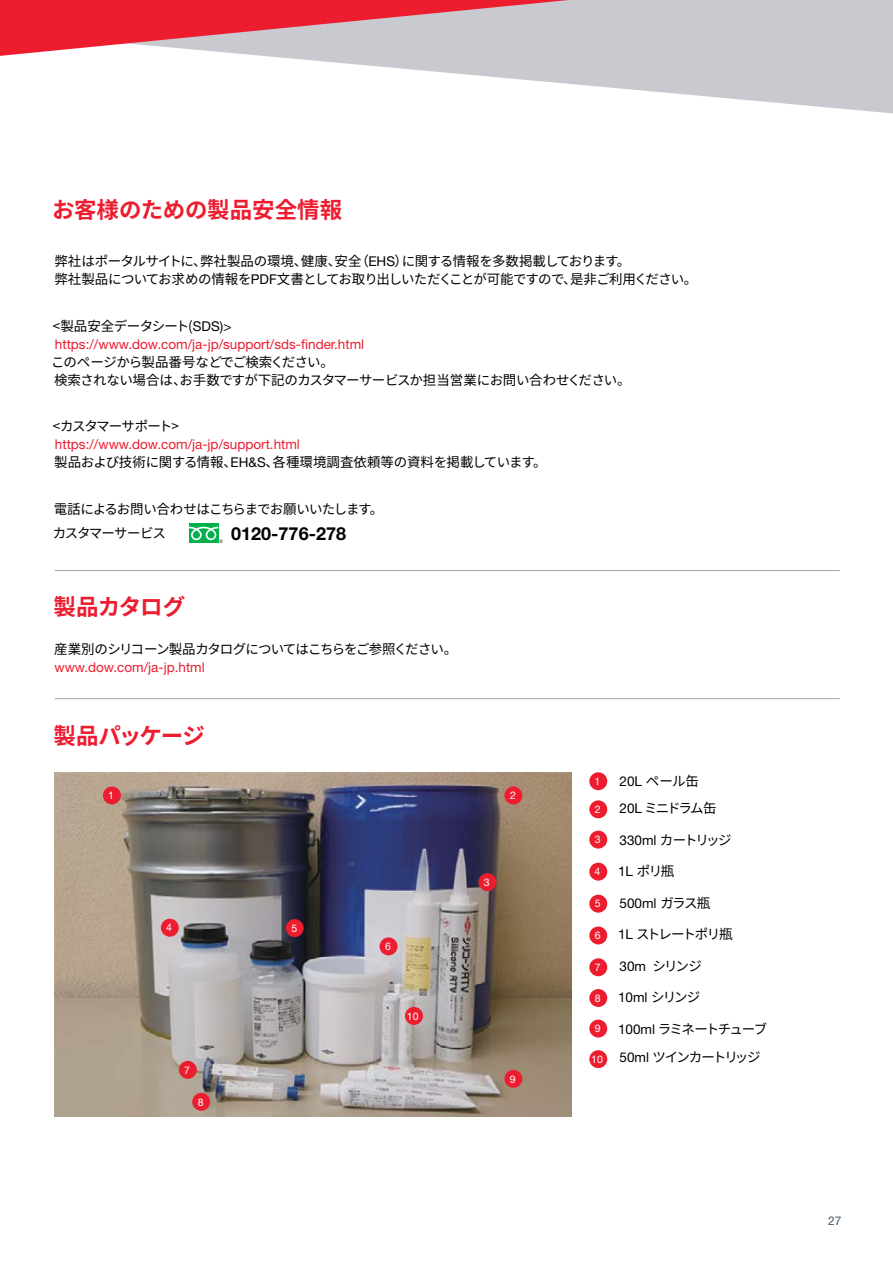
<style>
.page{position:relative;width:893px;height:1263px;background:#fff}
.page>*{position:absolute;margin:0;border:0;box-sizing:border-box;transform-origin:0 0}
.t1{font:700 22.5px "Noto Sans JP";letter-spacing:-.01em;color:#ed1c2f}
.t2{font:700 22.5px "Noto Sans JP";letter-spacing:-.045em;color:#ed1c2f}
.t3{font:700 18px "Helvetica Neue LT Std";color:#000}
.t4{font:13.5px/18px "Noto Sans JP";letter-spacing:-.055em;color:#000}
.t5{font:13.5px "Helvetica Neue LT Std";color:#ed1c2f}
.t6{font:13.5px/18px "Noto Sans JP";letter-spacing:-.035em;color:#000}
.t7{font:13.5px "Noto Sans JP";letter-spacing:-.015em;color:#000}
.t8{font:13.5px/28.5px "Noto Sans JP";letter-spacing:-.125em;color:#000}
.t9{font:13.5px "Helvetica Neue LT Std";color:#000}
.t10{font:13.5px/27px "Noto Sans JP";letter-spacing:-.09em;color:#000}
.t11{font:13.5px "Noto Sans JP";letter-spacing:-.075em;color:#000}
.t12{font:13.5px "Noto Sans JP";letter-spacing:-.11em;color:#000}
.t13{font:12px "Helvetica Neue LT Std";color:#415465}
.t14{font:10.5px "Helvetica Neue LT Std";color:#fff}
.s1{font-family:"Helvetica Neue LT Std"}
.s2{font-family:"Noto Sans JP"}
.s3{font-family:"Helvetica Neue LT Std";color:#fff}
</style>
<div class="page">
<svg style="left:266px;top:0;width:627px;height:113px;fill:#c8cad0"></svg>
<svg style="left:0;top:0;width:569px;height:56px;background:#dd7582"></svg>
<svg style="left:189px;top:524px;width:29px;height:3px"></svg>
<svg style="left:189px;top:527px;width:34px;height:16px"></svg>
<hr style="left:55px;top:570px;width:785px;height:1px;background:#a2a3ad">
<hr style="left:55px;top:698px;width:785px;height:1px;background:#a2a3ad">
<img style="left:55px;top:772px;width:516px;height:345px">
<div style="left:103px;top:786px;width:18px;height:18px;background:#ed1c2f;border-radius:50%"></div>
<div style="left:589px;top:772px;width:18px;height:18px;background:#ed1c2f;border-radius:50%"></div>
<div style="left:589px;top:800px;width:18px;height:18px;background:#ed1c2f;border-radius:50%"></div>
<div style="left:589px;top:831px;width:18px;height:17px;background:#ed1c2f;border-radius:50%"></div>
<div style="left:589px;top:863px;width:18px;height:18px;background:#ed1c2f;border-radius:50%"></div>
<div style="left:589px;top:895px;width:18px;height:18px;background:#ed1c2f;border-radius:50%"></div>
<div style="left:589px;top:926px;width:18px;height:18px;background:#ed1c2f;border-radius:50%"></div>
<div style="left:589px;top:958px;width:18px;height:18px;background:#ed1c2f;border-radius:50%"></div>
<div style="left:589px;top:989px;width:18px;height:18px;background:#ed1c2f;border-radius:50%"></div>
<div style="left:589px;top:1019px;width:18px;height:18px;background:#ed1c2f;border-radius:50%"></div>
<div style="left:589px;top:1050px;width:18px;height:18px;background:#ed1c2f;border-radius:50%"></div>
<div style="left:504px;top:786px;width:18px;height:18px;background:#ed1c2f;border-radius:50%"></div>
<div style="left:478px;top:873px;width:18px;height:18px;background:#ed1c2f;border-radius:50%"></div>
<div style="left:161px;top:919px;width:18px;height:18px;background:#ed1c2f;border-radius:50%"></div>
<div style="left:286px;top:919px;width:18px;height:18px;background:#ed1c2f;border-radius:50%"></div>
<div style="left:380px;top:937px;width:17px;height:18px;background:#ed1c2f;border-radius:50%"></div>
<div style="left:179px;top:1061px;width:18px;height:18px;background:#ed1c2f;border-radius:50%"></div>
<div style="left:192px;top:1093px;width:18px;height:18px;background:#ed1c2f;border-radius:50%"></div>
<div style="left:504px;top:1070px;width:18px;height:18px;background:#ed1c2f;border-radius:50%"></div>
<div style="left:405px;top:1007px;width:18px;height:18px;background:#ed1c2f;border-radius:50%"></div>
<h1 class="t1" style="left:52px;top:197px;width:292px">お客様のための製品安全情報</h1>
<p class="t4" style="left:54px;top:253px;width:644px">弊社はポータルサイトに、弊社製品の環境、健康、安全（<span class="s1">EHS</span>）に関する情報を多数掲載しております。<br>弊社製品についてお求めの情報を<span class="s1">PDF</span>文書としてお取り出しいただくことが可能ですので、是非ご利用ください。</p>
<p class="t4" style="left:53px;top:317px;width:180px">&lt;製品安全データシート(<span class="s1">SDS)&gt;</span></p>
<p class="t5" style="left:55px;top:336px;width:311px">https://www.dow.com/ja-jp/support/sds-finder.html</p>
<p class="t6" style="left:51px;top:353px;width:581px">このページから製品番号などでご検索ください。<br>検索されない場合は、お手数ですが下記のカスタマーサービスか担当営業にお問い合わせください。</p>
<p class="t11" style="left:53px;top:419px;width:127px">&lt;カスタマーサポート&gt;</p>
<p class="t5" style="left:55px;top:436px;width:247px">https://www.dow.com/ja-jp/support.html</p>
<p class="t7" style="left:54px;top:455px;width:494px">製品および技術に関する情報、<span class="s1">EH&amp;S</span>、各種環境調査依頼等の資料を掲載しています。</p>
<p class="t4" style="left:53px;top:497px;width:332px;line-height:24px">電話によるお問い合わせはこちらまでお願いいたします。カスタマーサービス</p>
<h2 class="t3" style="left:231px;top:523px;width:116px">0120-776-278</h2>
<h1 class="t1" style="left:54px;top:594px;width:133px">製品カタログ</h1>
<p class="t4" style="left:54px;top:640px;width:404px">産業別のシリコーン製品カタログについてはこちらをご参照ください。</p>
<p class="t5" style="left:55px;top:659px;width:152px">www.dow.com/ja-jp.html</p>
<h1 class="t2" style="left:54px;top:723px;width:153px">製品パッケージ</h1>
<p class="t14" style="left:108px;top:789px;width:7px">1</p>
<p class="t14" style="left:166px;top:921px;width:7px">4</p>
<p class="t14" style="left:291px;top:922px;width:7px">5</p>
<p class="t14" style="left:184px;top:1063px;width:7px">7</p>
<p class="t14" style="left:198px;top:1095px;width:7px">8</p>
<p class="t14" style="left:385px;top:940px;width:7px">6</p>
<p class="t14" style="left:407px;top:1010px;width:13px">10</p>
<p class="t14" style="left:510px;top:789px;width:7px">2</p>
<p class="t14" style="left:484px;top:876px;width:7px">3</p>
<p class="t14" style="left:510px;top:1072px;width:7px">9</p>
<p class="t14" style="left:594px;top:775px;width:7px">1</p>
<p class="t14" style="left:595px;top:803px;width:7px">2</p>
<p class="t14" style="left:595px;top:833px;width:7px">3</p>
<p class="t14" style="left:594px;top:865px;width:7px">4</p>
<p class="t14" style="left:595px;top:897px;width:7px">5</p>
<p class="t14" style="left:595px;top:929px;width:7px">6</p>
<p class="t14" style="left:595px;top:961px;width:7px">7</p>
<p class="t14" style="left:595px;top:992px;width:7px">8</p>
<p class="t14" style="left:595px;top:1022px;width:7px">9</p>
<p class="t14" style="left:591px;top:1053px;width:13px">10</p>
<p class="t10" style="left:619px;top:768px;width:99px"><span class="s1">20L</span> ペール缶<br><span class="s1">20L</span> ミニドラム缶</p>
<p class="t4" style="left:619px;top:831px;width:114px"><span class="s1">330ml</span> カートリッジ</p>
<p class="t4" style="left:618px;top:863px;width:58px"><span class="s1">1L</span> ポリ瓶</p>
<p class="t9" style="left:620px;top:895px;width:92px">500ml <span class="s2">ガラス瓶</span></p>
<p class="t12" style="left:618px;top:927px;width:116px"><span class="s1">1L</span> ストレートポリ瓶</p>
<p class="t4" style="left:619px;top:957px;width:84px"><span class="s1">30m</span><span class="s3">l</span> シリンジ</p>
<p class="t9" style="left:618px;top:989px;width:84px">10ml <span class="s2">シリンジ</span></p>
<p class="t8" style="left:618px;top:1015px;width:151px"><span class="s1">100ml</span> ラミネートチューブ<br><span class="s1">50ml</span> ツインカートリッジ</p>
<p class="t13" style="left:828px;top:1213px;width:15px">27</p>
</div>
